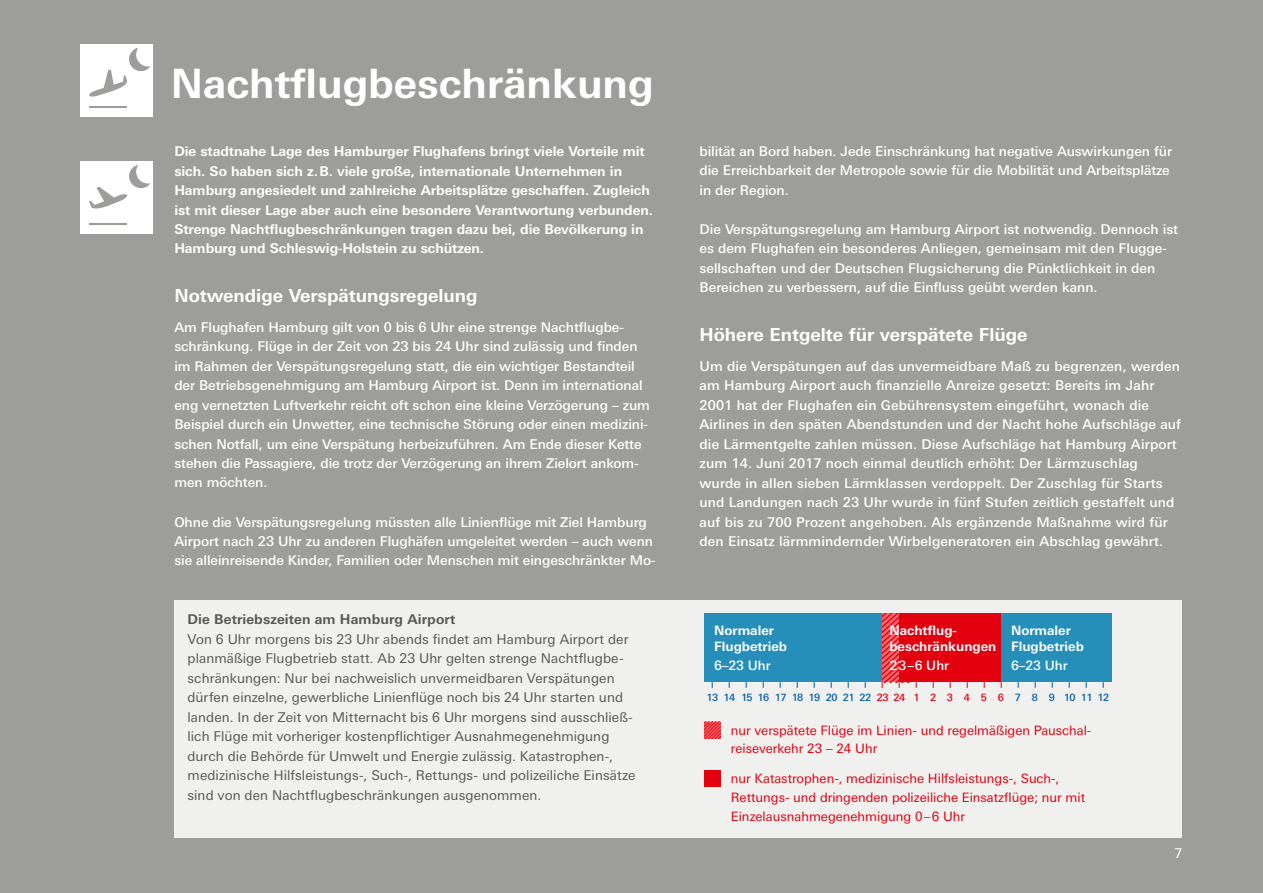
<style>
.page{position:relative;width:1263px;height:893px;background:#9d9d9c}
.page>*{position:absolute;margin:0;border:0;box-sizing:border-box;transform-origin:0 0}
.t1{font:700 40.5px "LT Univers Basic";color:#fff}
.t2{font:700 18px "LT Univers Basic";color:#fff}
.t3{font:500 13.5px/19.5px "LT Univers Basic";letter-spacing:-.005em;color:#fff}
.t4{font:13.5px/19.5px "LT Univers Basic";letter-spacing:.005em;color:#575756}
.t5{font:700 13.5px/19.5px "LT Univers Basic";letter-spacing:-.005em;color:#fff}
.t6{font:700 13.5px "LT Univers Basic";letter-spacing:.01em;color:#575756}
.t7{font:13.5px "LT Univers Basic";color:#fff}
.t8{font:12.9px/18.8px "LT Univers Basic";color:#e3000f}
.t9{font:700 12.9px/16.4px "LT Univers Basic";color:#fff}
.t10{font:500 12.9px "LT Univers Basic";color:#fff}
.t11{font:500 10.05px "LT Univers Basic";letter-spacing:-.05em;color:#005ca9}
.s1{color:#e3000f}
</style>
<div class="page">
<div style="left:81px;top:45px;width:72px;height:72px;background:#fff"></div>
<hr style="left:89px;top:106px;width:38px;height:2px;background:#9d9d9c">
<svg style="left:89px;top:48px;width:61px;height:49px"></svg>
<div style="left:81px;top:162px;width:72px;height:72px;background:#fff"></div>
<hr style="left:89px;top:223px;width:38px;height:2px;background:#9d9d9c">
<svg style="left:89px;top:165px;width:61px;height:44px"></svg>
<div style="left:174px;top:600px;width:1008px;height:238px;background:#f0f0ef"></div>
<svg style="left:704px;top:722px;width:16px;height:16px"></svg>
<div style="left:704px;top:770px;width:16px;height:17px;background:#e3000f"></div>
<div style="left:704px;top:614px;width:178px;height:68px;background:#268fb9"></div>
<div style="left:1001px;top:614px;width:111px;height:68px;background:#268fb9"></div>
<svg style="left:882px;top:614px;width:35px;height:74px"></svg>
<div style="left:899px;top:614px;width:102px;height:68px;background:#e3000f"></div>
<h1 class="t1" style="left:171px;top:59px;width:484px">Nachtflugbeschränkung</h1>
<p class="t5" style="left:174px;top:141px;width:480px">Die stadtnahe Lage des Hamburger Flughafens bringt viele Vorteile mit sich. So haben sich z.B. viele große, internationale Unternehmen in Hamburg angesiedelt und zahlreiche Arbeitsplätze geschaffen. Zugleich ist mit dieser Lage aber auch eine besondere Verantwortung verbunden.<br>Strenge Nachtflugbeschränkungen tragen dazu bei, die Bevölkerung in Hamburg und Schleswig-Holstein zu schützen.</p>
<h2 class="t2" style="left:174px;top:285px;width:305px">Notwendige Verspätungsregelung</h2>
<p class="t3" style="left:174px;top:317px;width:477px">Am Flughafen Hamburg gilt von 0 bis 6 Uhr eine strenge Nachtflugbe&shy;schränkung. Flüge in der Zeit von 23 bis 24 Uhr sind zulässig und finden im Rahmen der Verspätungsregelung statt, die ein wichtiger Bestandteil der Betriebsgenehmigung am Hamburg Airport ist. Denn im international eng vernetzten Luftverkehr reicht oft schon eine kleine Verzögerung – zum Beispiel durch ein Unwetter, eine technische Störung oder einen medizini&shy;schen Notfall, um eine Verspätung herbeizuführen. Am Ende dieser Kette stehen die Passagiere, die trotz der Verzögerung an ihrem Zielort ankom&shy;men möchten.</p>
<p class="t3" style="left:174px;top:512px;width:483px">Ohne die Verspätungsregelung müssten alle Linienflüge mit Ziel Hamburg<br>Airport nach 23 Uhr zu anderen Flughäfen umgeleitet werden – auch wenn sie alleinreisende Kinder, Familien oder Menschen mit eingeschränkter Mo-</p>
<p class="t6" style="left:188px;top:611px;width:269px">Die Betriebszeiten am Hamburg Airport</p>
<p class="t4" style="left:188px;top:629px;width:449px">Von 6 Uhr morgens bis 23 Uhr abends findet am Hamburg Airport der planmäßige Flugbetrieb statt. Ab 23 Uhr gelten strenge Nachtflugbe&shy;schränkungen: Nur bei nachweislich unvermeidbaren Verspätungen dürfen einzelne, gewerbliche Linienflüge noch bis 24 Uhr starten und landen. In der Zeit von Mitternacht bis 6 Uhr morgens sind ausschließ&shy;lich Flüge mit vorheriger kostenpflichtiger Ausnahmegenehmigung durch die Behörde für Umwelt und Energie zulässig. Katastrophen-, medizinische Hilfsleistungs-, Such-, Rettungs- und polizeiliche Einsätze sind von den Nachtflugbeschränkungen ausgenommen.</p>
<p class="t3" style="left:699px;top:141px;width:474px">bilität an Bord haben. Jede Einschränkung hat negative Auswirkungen für die Erreichbarkeit der Metropole sowie für die Mobilität und Arbeitsplätze in der Region.</p>
<p class="t3" style="left:699px;top:219px;width:480px">Die Verspätungsregelung am Hamburg Airport ist notwendig. Dennoch ist es dem Flughafen ein besonderes Anliegen, gemeinsam mit den Flugge&shy;sellschaften und der Deutschen Flugsicherung die Pünktlichkeit in den Bereichen zu verbessern, auf die Einfluss geübt werden kann.</p>
<h2 class="t2" style="left:699px;top:324px;width:330px">Höhere Entgelte für verspätete Flüge</h2>
<p class="t3" style="left:699px;top:356px;width:483px">Um die Verspätungen auf das unvermeidbare Maß zu begrenzen, werden am Hamburg Airport auch finanzielle Anreize gesetzt: Bereits im Jahr 2001 hat der Flughafen ein Gebührensystem eingeführt, wonach die Airlines in den späten Abendstunden und der Nacht hohe Aufschläge auf die Lärmentgelte zahlen müssen. Diese Aufschläge hat Hamburg Airport zum 14. Juni 2017 noch einmal deutlich erhöht: Der Lärmzuschlag wurde in allen sieben Lärmklassen verdoppelt. Der Zuschlag für Starts und Landungen nach 23 Uhr wurde in fünf Stufen zeitlich gestaffelt und auf bis zu 700 Prozent angehoben. Als ergänzende Maßnahme wird für den Einsatz lärmmindernder Wirbelgeneratoren ein Abschlag gewährt.</p>
<p class="t9" style="left:714px;top:622px;width:74px">Normaler<br>Flugbetrieb</p>
<p class="t10" style="left:714px;top:658px;width:58px">6–23 Uhr</p>
<p class="t9" style="left:889px;top:622px;width:108px">Nachtflug&shy;beschränkungen</p>
<p class="t10" style="left:889px;top:658px;width:61px">23–6 Uhr</p>
<p class="t9" style="left:1011px;top:622px;width:74px">Normaler<br>Flugbetrieb</p>
<p class="t10" style="left:1011px;top:658px;width:58px">6–23 Uhr</p>
<p class="t11" style="left:707px;top:692px;width:404px">13141516171819202122<span class="s1">2324 1 2 3 4 5 6</span> 7 8 9 101112</p>
<p class="t8" style="left:731px;top:721px;width:362px">nur verspätete Flüge im Linien- und regelmäßigen Pauschal&shy;reiseverkehr 23 – 24 Uhr</p>
<p class="t8" style="left:731px;top:769px;width:356px">nur Katastrophen-, medizinische Hilfsleistungs-, Such-,<br>Rettungs- und dringenden polizeiliche Einsatzflüge; nur mit<br>Einzelausnahmegenehmigung 0–6 Uhr</p>
<p class="t7" style="left:1174px;top:845px;width:9px">7</p>
</div>
